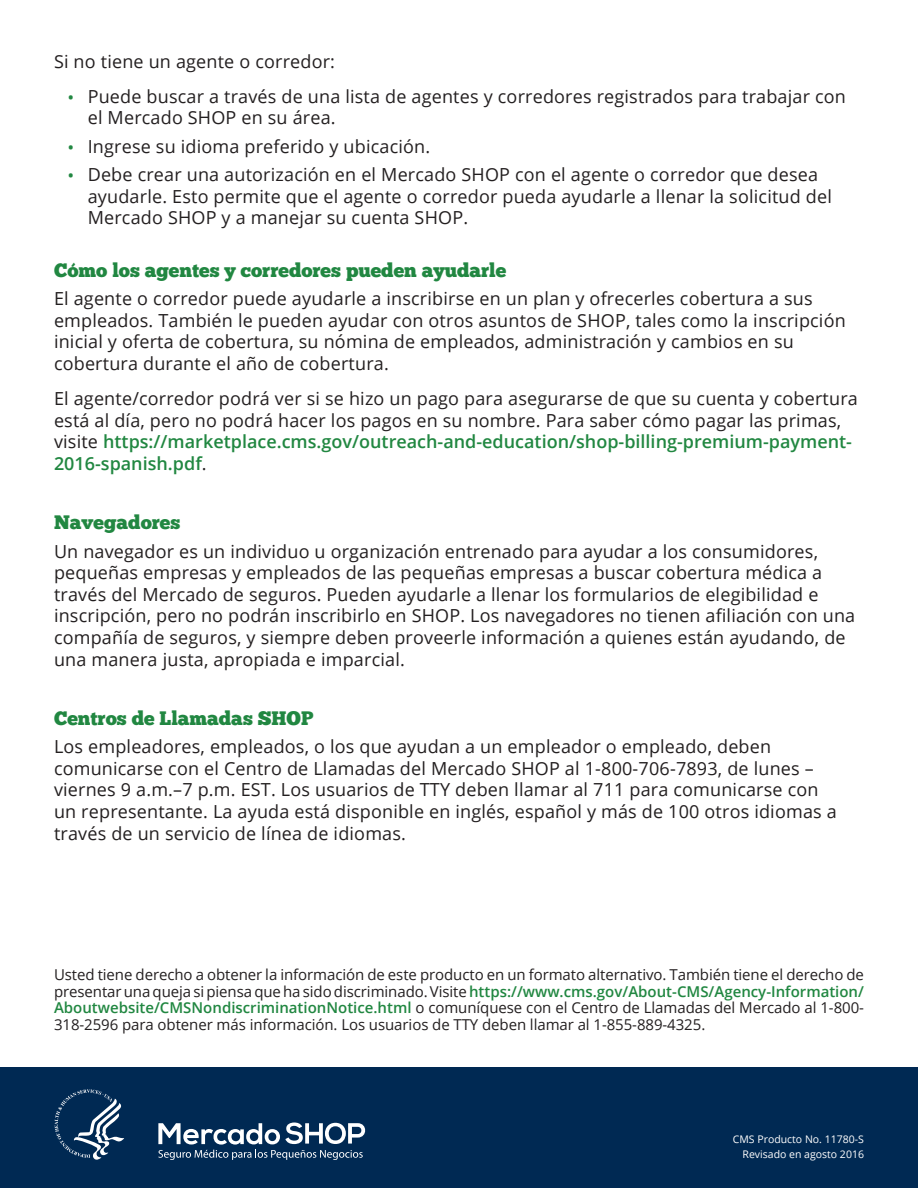
<style>
.page{position:relative;width:918px;height:1188px;background:#fff}
.page>*{position:absolute;margin:0;border:0;box-sizing:border-box;transform-origin:0 0}
.t1{font:19.5px "Chunk Five";color:#218741}
.text_no_indent{font:18px/21.6px "Open Sans";letter-spacing:.01em;color:#231f20}
.text_no_indent-2{font:15px/16.5px "Open Sans";letter-spacing:-.005em;color:#231f20;text-align:justify}
.Product_Number_white{font:10.5px "Open Sans";color:#fff}
.s1{color:#218741}
.s2{font-weight:600;color:#218741}
</style>
<div class="page">
<div style="left:0;top:1067px;width:918px;height:121px;background:#002953"></div>
<svg style="left:55px;top:1089px;width:69px;height:71px"></svg>
<svg style="left:158px;top:1123px;width:207px;height:37px"></svg>
<p class="text_no_indent" style="left:54px;top:50px;width:283px">Si no tiene un agente o corredor:</p>
<p class="text_no_indent" style="left:88px;top:85px;width:760px;text-indent:-20px"><span class="s1">•</span> Puede buscar a través de una lista de agentes y corredores registrados para trabajar con el Mercado SHOP en su área.</p>
<p class="text_no_indent" style="left:68px;top:135px;width:364px"><span class="s1">•</span> Ingrese su idioma preferido y ubicación.</p>
<p class="text_no_indent" style="left:88px;top:163px;width:746px;text-indent:-20px"><span class="s1">•</span> Debe crear una autorización en el Mercado SHOP con el agente o corredor que desea ayudarle. Esto permite que el agente o corredor pueda ayudarle a llenar la solicitud del<br>Mercado SHOP y a manejar su cuenta SHOP.</p>
<h2 class="t1" style="left:54px;top:258px;width:454px">Cómo los agentes y corredores pueden ayudarle</h2>
<p class="text_no_indent" style="left:54px;top:287px;width:793px">El agente o corredor puede ayudarle a inscribirse en un plan y ofrecerles cobertura a sus empleados. También le pueden ayudar con otros asuntos de SHOP, tales como la inscripción inicial y oferta de cobertura, su nómina de empleados, administración y cambios en su cobertura durante el año de cobertura.</p>
<p class="text_no_indent" style="left:54px;top:387px;width:805px">El agente/corredor podrá ver si se hizo un pago para asegurarse de que su cuenta y cobertura está al día, pero no podrá hacer los pagos en su nombre. Para saber cómo pagar las primas, visite <span class="s2">https://marketplace.cms.gov/outreach-and-education/shop-billing-premium-payment-2016-spanish.pdf</span>.</p>
<h2 class="t1" style="left:54px;top:511px;width:128px">Navegadores</h2>
<p class="text_no_indent" style="left:54px;top:540px;width:803px">Un navegador es un individuo u organización entrenado para ayudar a los consumidores, pequeñas empresas y empleados de las pequeñas empresas a buscar cobertura médica a través del Mercado de seguros. Pueden ayudarle a llenar los formularios de elegibilidad e inscripción, pero no podrán inscribirlo en SHOP. Los navegadores no tienen afiliación con una compañía de seguros, y siempre deben proveerle información a quienes están ayudando, de una manera justa, apropiada e imparcial.</p>
<h2 class="t1" style="left:54px;top:706px;width:261px">Centros de Llamadas SHOP</h2>
<p class="text_no_indent" style="left:54px;top:735px;width:784px">Los empleadores, empleados, o los que ayudan a un empleador o empleado, deben comunicarse con el Centro de Llamadas del Mercado SHOP al 1-800-706-7893, de lunes – viernes 9 a.m.–7 p.m. EST. Los usuarios de TTY deben llamar al 711 para comunicarse con un representante. La ayuda está disponible en inglés, español y más de 100 otros idiomas a través de un servicio de línea de idiomas.</p>
<p class="text_no_indent-2" style="left:54px;top:966px;width:812px">Usted tiene derecho a obtener la información de este producto en un formato alternativo. También tiene el derecho de presentar una queja si piensa que ha sido discriminado. Visite <span class="s2">https://www.cms.gov/About-CMS/Agency-Information/ Aboutwebsite/CMSNondiscriminationNotice.html</span> o comuníquese con el Centro de Llamadas del Mercado al 1-800- 318-2596 para obtener más información. Los usuarios de TTY deben llamar al 1-855-889-4325.</p>
<p class="Product_Number_white" style="left:733px;top:1132px;width:133px">CMS Producto No. 11780-S</p>
<p class="Product_Number_white" style="left:743px;top:1147px;width:123px">Revisado en agosto 2016</p>
</div>
